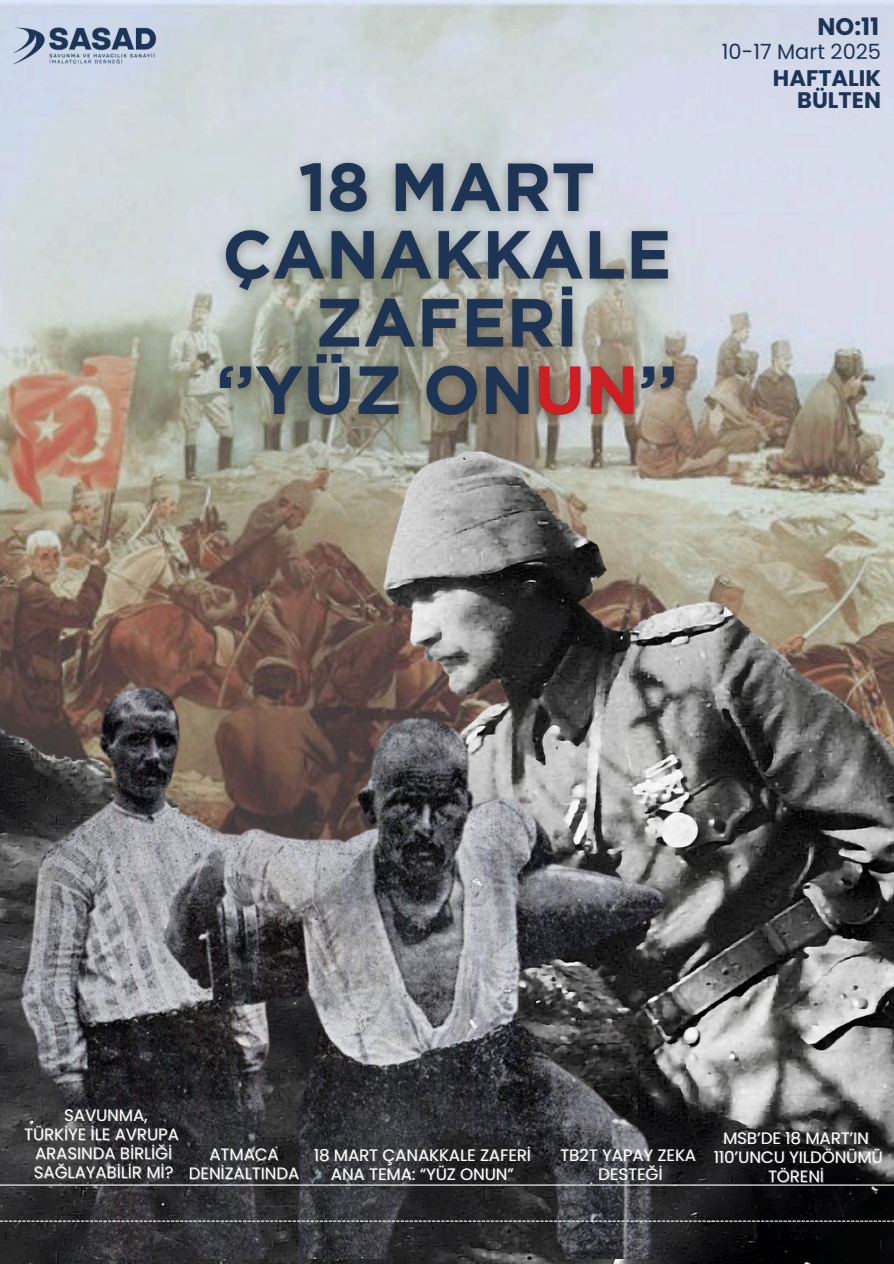
<style>
.page{position:relative;width:894px;height:1264px;background:#fff}
.page>*{position:absolute;margin:0;border:0;box-sizing:border-box;transform-origin:0 0}
.t1{font:700 24px "Poppins";color:#1c3557}
.t2{font:700 22.5px "Poppins";color:#1c3557}
.t3{font:21px "Poppins";color:#1c3557}
.t4{font:16.5px "Poppins";color:#fff}
</style>
<div class="page">
<img style="left:0;top:0;width:893px;height:412px">
<img style="left:0;top:412px;width:893px;height:851px">
<img style="left:0;top:678px;width:893px;height:580px">
<img style="left:0;top:0;width:185px;height:147px">
<hr style="left:0;top:1184px;width:893px;height:1px;background:#fff">
<svg style="left:0;top:1220px;width:893px;height:1px"></svg>
<img style="left:201px;top:146px;width:491px;height:289px">
<h2 class="t1" style="left:817px;top:10px;width:63px">NO:11</h2>
<p class="t3" style="left:721px;top:37px;width:161px">10-17 Mart 2025</p>
<p class="t2" style="left:772px;top:62px;width:110px">HAFTALIK</p>
<p class="t2" style="left:796px;top:84px;width:85px">BÜLTEN</p>
<p class="t4" style="left:64px;top:1103px;width:85px">SAVUNMA,</p>
<p class="t4" style="left:24px;top:1122px;width:156px">TÜRKİYE İLE AVRUPA</p>
<p class="t4" style="left:35px;top:1141px;width:139px">ARASINDA BİRLİĞİ</p>
<p class="t4" style="left:34px;top:1160px;width:141px">SAĞLAYABİLİR Mİ?</p>
<p class="t4" style="left:209px;top:1142px;width:71px">ATMACA</p>
<p class="t4" style="left:189px;top:1162px;width:112px">DENİZALTINDA</p>
<p class="t4" style="left:313px;top:1143px;width:219px">18 MART ÇANAKKALE ZAFERİ</p>
<p class="t4" style="left:331px;top:1162px;width:184px">ANA TEMA: “YÜZ ONUN”</p>
<p class="t4" style="left:560px;top:1143px;width:137px">TB2T YAPAY ZEKA</p>
<p class="t4" style="left:598px;top:1162px;width:66px">DESTEĞİ</p>
<h3 class="t4" style="left:722px;top:1126px;width:147px">MSB’DE 18 MART’IN</h3>
<h2 class="t4" style="left:713px;top:1145px;width:170px">110’UNCU YILDÖNÜMÜ</h2>
<p class="t4" style="left:767px;top:1164px;width:58px">TÖRENİ</p>
</div>
